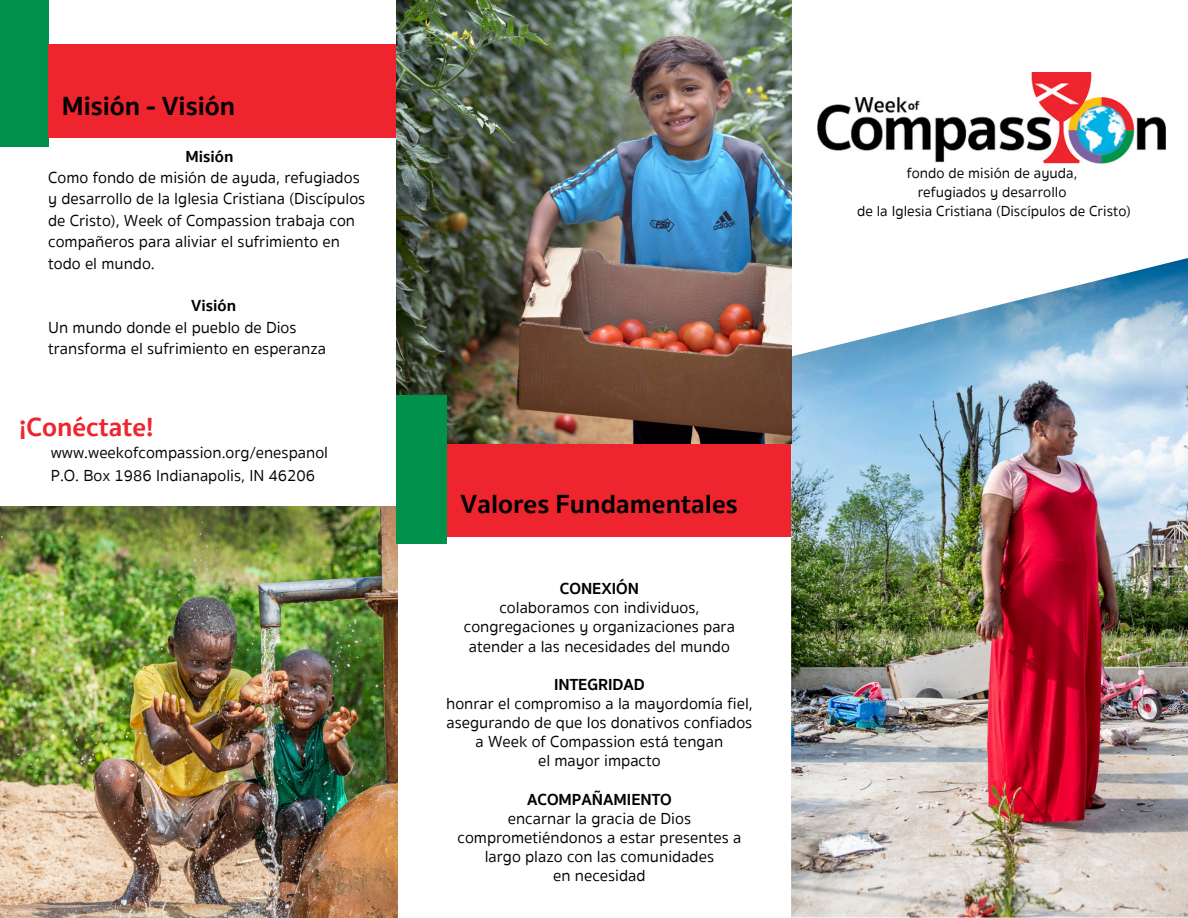
<style>
.page{position:relative;width:1188px;height:918px;background:#fff}
.page>*{position:absolute;margin:0;border:0;box-sizing:border-box;transform-origin:0 0}
.t1{font:700 27px "Sukhumvit Set";color:#000}
.t2{font:700 27px "Sukhumvit Set";color:#ee252e}
.t3{font:16.5px/19.2px "Sukhumvit Set Text";color:#000;text-align:center}
.t4{font:700 16.5px "Sukhumvit Set";color:#000}
.t5{font:15px "Sukhumvit Set Text";color:#000}
</style>
<div class="page">
<img style="left:791px;top:258px;width:397px;height:660px">
<div style="left:446px;top:443px;width:345px;height:94px;background:#ee252e"></div>
<div style="left:0;top:0;width:49px;height:147px;background:#00914a"></div>
<div style="left:49px;top:45px;width:347px;height:93px;background:#ee252e"></div>
<img style="left:397px;top:0;width:395px;height:443px">
<img style="left:0;top:506px;width:397px;height:412px">
<img style="left:818px;top:72px;width:348px;height:91px">
<div style="left:396px;top:395px;width:50px;height:149px;background:#00914a"></div>
<p class="t1" style="left:62px;top:85px;width:175px">Misión - Visión</p>
<p class="t4" style="left:185px;top:143px;width:50px">Misión</p>
<p class="t3" style="left:48px;top:167px;width:319px;line-height:21.3px;text-align:left">Como fondo de misión de ayuda, refugiados y desarrollo de la Iglesia Cristiana (Discípulos de Cristo), Week of Compassion trabaja con compañeros para aliviar el sufrimiento en todo el mundo.</p>
<p class="t4" style="left:191px;top:293px;width:46px">Visión</p>
<p class="t3" style="left:48px;top:317px;width:279px;line-height:21.3px;text-align:left">Un mundo donde el pueblo de Dios transforma el sufrimiento en esperanza</p>
<p class="t2" style="left:19px;top:406px;width:136px">¡Conéctate!</p>
<p class="t3" style="left:51px;top:443px;width:279px">www.weekofcompassion.org/enespanol</p>
<p class="t3" style="left:51px;top:466px;width:266px">P.O. Box 1986 Indianapolis, IN 46206</p>
<p class="t1" style="left:461px;top:484px;width:279px">Valores Fundamentales</p>
<p class="t4" style="left:560px;top:576px;width:81px">CONEXIÓN</p>
<p class="t3" style="left:499px;top:599px;width:202px">colaboramos con individuos,</p>
<p class="t3" style="left:464px;top:618px;width:273px">congregaciones y organizaciones para atender a las necesidades del mundo</p>
<h1 class="t4" style="left:554px;top:672px;width:92px">INTEGRIDAD</h1>
<h1 class="t3" style="left:446px;top:694px;width:308px">honrar el compromiso a la mayordomía fiel, asegurando de que los donativos confiados a Week of Compassion está tengan</h1>
<p class="t3" style="left:538px;top:752px;width:124px">el mayor impacto</p>
<p class="t4" style="left:527px;top:786px;width:146px">ACOMPAÑAMIENTO</p>
<p class="t3" style="left:458px;top:809px;width:285px">encarnar la gracia de Dios comprometiéndonos a estar presentes a largo plazo con las comunidades</p>
<p class="t3" style="left:553px;top:866px;width:94px">en necesidad</p>
<p class="t5" style="left:907px;top:162px;width:172px">fondo de misión de ayuda,</p>
<p class="t5" style="left:918px;top:181px;width:150px">refugiados y desarrollo</p>
<p class="t5" style="left:857px;top:200px;width:275px">de la Iglesia Cristiana (Discípulos de Cristo)</p>
</div>
